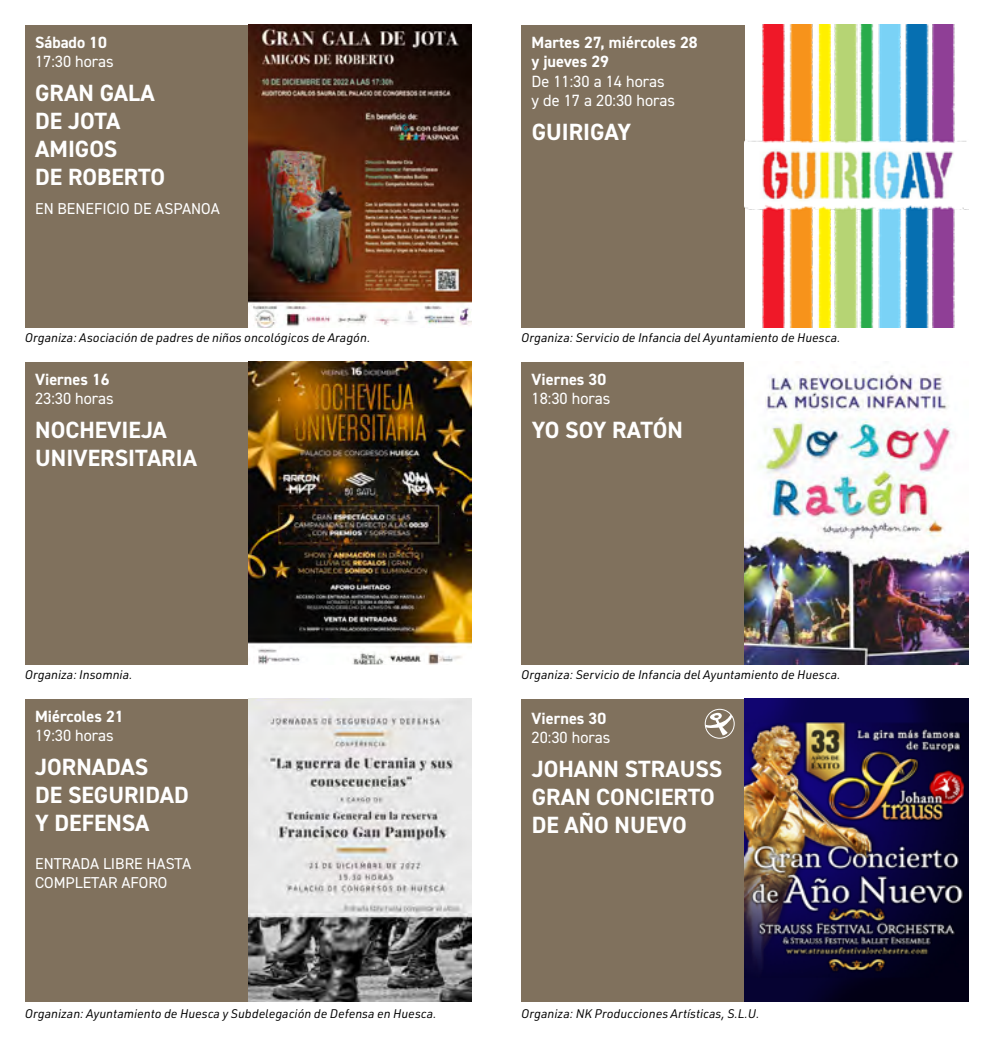
<style>
.page{position:relative;width:993px;height:1042px;background:#fff}
.page>*{position:absolute;margin:0;border:0;box-sizing:border-box;transform-origin:0 0}
.t1{font:700 23.45px/28.2px "DIN2014";color:#fff}
.t2{font:16.28px "DIN2014";color:#fff}
.t3{font:700 16.28px "DIN2014";color:#fff}
.t4{font:15.75px/18.9px "DIN2014";color:#fff}
.t5{font:italic 12.25px "URWDIN";color:#000}
</style>
<div class="page">
<div style="left:25px;top:25px;width:223px;height:302px;background:#80715d"></div>
<img style="left:248px;top:25px;width:223px;height:302px">
<div style="left:25px;top:362px;width:223px;height:302px;background:#80715d"></div>
<img style="left:248px;top:362px;width:223px;height:302px">
<div style="left:25px;top:699px;width:223px;height:302px;background:#80715d"></div>
<img style="left:248px;top:699px;width:223px;height:302px">
<div style="left:521px;top:25px;width:223px;height:302px;background:#80715d"></div>
<img style="left:744px;top:25px;width:223px;height:302px">
<div style="left:521px;top:362px;width:223px;height:302px;background:#80715d"></div>
<img style="left:744px;top:372px;width:223px;height:292px">
<div style="left:521px;top:699px;width:223px;height:302px;background:#80715d"></div>
<svg style="left:705px;top:709px;width:29px;height:29px"></svg>
<svg style="left:706px;top:712px;width:27px;height:23px"></svg>
<div style="left:704px;top:709px;width:30px;height:29px;border:1px solid #fff;border-radius:50%"></div>
<img style="left:744px;top:699px;width:223px;height:302px">
<p class="t3" style="left:35px;top:31px;width:73px">Sábado 10</p>
<p class="t2" style="left:35px;top:52px;width:80px">17:30 horas</p>
<p class="t1" style="left:35px;top:78px;width:121px">GRAN GALA</p>
<p class="t1" style="left:35px;top:106px;width:87px">DE JOTA</p>
<p class="t1" style="left:35px;top:135px;width:84px">AMIGOS</p>
<p class="t1" style="left:35px;top:163px;width:131px">DE ROBERTO</p>
<p class="t4" style="left:35px;top:198px;width:186px">EN BENEFICIO DE ASPANOA</p>
<p class="t5" style="left:25px;top:330px;width:347px">Organiza: Asociación de padres de niños oncológicos de Aragón.</p>
<p class="t3" style="left:35px;top:368px;width:76px">Viernes 16</p>
<p class="t2" style="left:35px;top:388px;width:80px">23:30 horas</p>
<p class="t1" style="left:35px;top:415px;width:133px">NOCHEVIEJA</p>
<p class="t1" style="left:35px;top:443px;width:163px">UNIVERSITARIA</p>
<p class="t5" style="left:25px;top:667px;width:109px">Organiza: Insomnia.</p>
<p class="t3" style="left:35px;top:705px;width:90px">Miércoles 21</p>
<p class="t2" style="left:35px;top:725px;width:80px">19:30 horas</p>
<p class="t1" style="left:35px;top:752px;width:115px">JORNADAS</p>
<p class="t1" style="left:35px;top:780px;width:155px">DE SEGURIDAD</p>
<p class="t1" style="left:35px;top:809px;width:116px">Y DEFENSA</p>
<p class="t4" style="left:35px;top:854px;width:157px">ENTRADA LIBRE HASTA<br>COMPLETAR AFORO</p>
<p class="t5" style="left:25px;top:1006px;width:413px">Organizan: Ayuntamiento de Huesca y Subdelegación de Defensa en Huesca.</p>
<p class="t3" style="left:531px;top:31px;width:167px">Martes 27, miércoles 28</p>
<p class="t3" style="left:531px;top:51px;width:79px">y jueves 29</p>
<p class="t2" style="left:531px;top:71px;width:134px">De 11:30 a 14 horas</p>
<p class="t2" style="left:531px;top:91px;width:145px">y de 17 a 20:30 horas</p>
<p class="t1" style="left:531px;top:117px;width:101px">GUIRIGAY</p>
<p class="t5" style="left:521px;top:330px;width:321px">Organiza: Servicio de Infancia del Ayuntamiento de Huesca.</p>
<p class="t3" style="left:531px;top:368px;width:76px">Viernes 30</p>
<p class="t2" style="left:531px;top:388px;width:80px">18:30 horas</p>
<p class="t1" style="left:531px;top:415px;width:153px">YO SOY RATÓN</p>
<p class="t5" style="left:521px;top:667px;width:321px">Organiza: Servicio de Infancia del Ayuntamiento de Huesca.</p>
<p class="t3" style="left:531px;top:707px;width:76px">Viernes 30</p>
<p class="t2" style="left:531px;top:727px;width:80px">20:30 horas</p>
<p class="t1" style="left:531px;top:754px;width:192px">JOHANN STRAUSS</p>
<p class="t1" style="left:531px;top:782px;width:185px">GRAN CONCIERTO<br>DE AÑO NUEVO</p>
<p class="t5" style="left:521px;top:1006px;width:240px">Organiza: NK Producciones Artísticas, S.L.U.</p>
</div>
